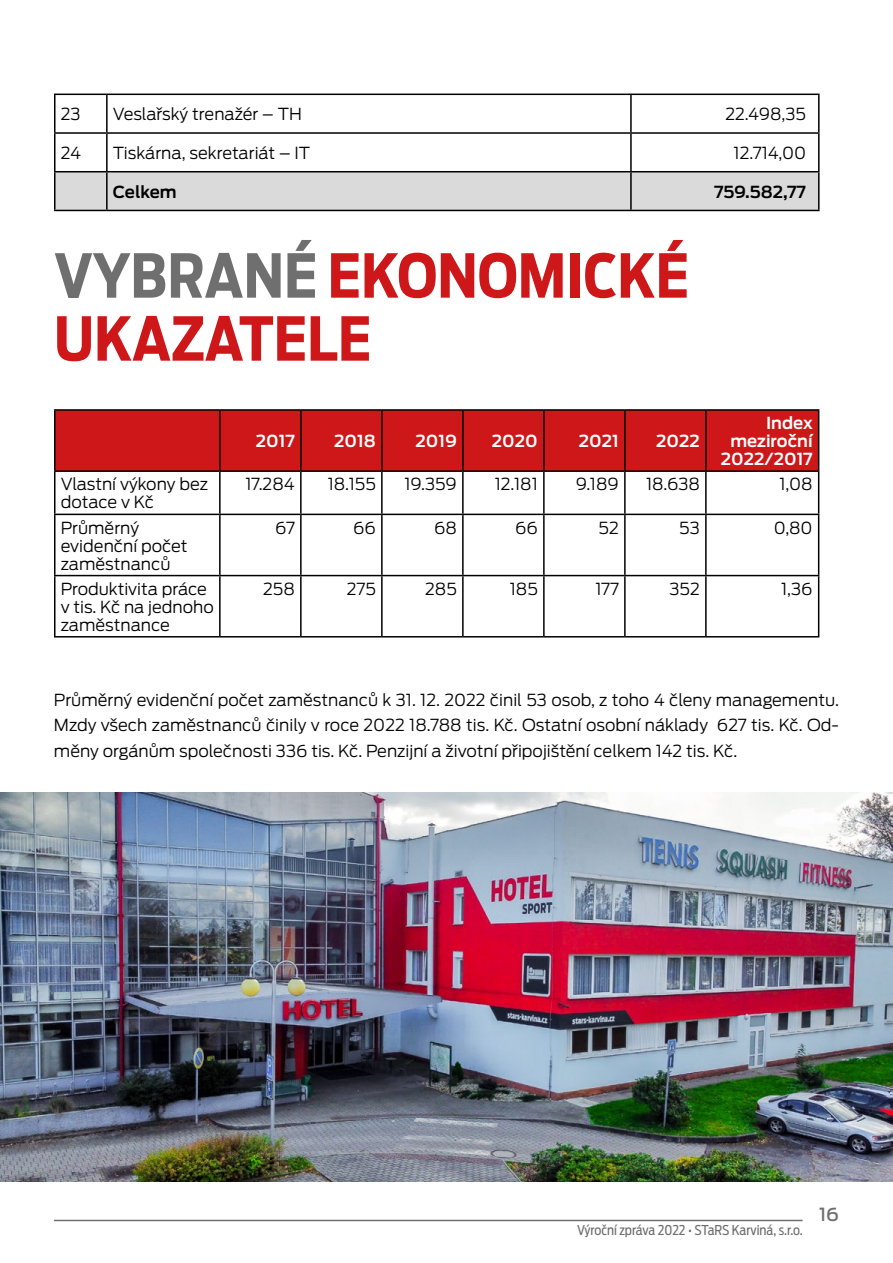
<style>
.page{position:relative;width:893px;height:1263px;background:#fff}
.page>*{position:absolute;margin:0;border:0;box-sizing:border-box;transform-origin:0 0}
.t1{font:700 60px/63px "Ford Antenna Cond";color:#cd1719}
.t2{font:500 18px "Ford Antenna";color:#706f6f}
.t3{font:300 16.5px/18px "Ford Antenna";color:#000}
.t4{font:600 16.5px/18px "Ford Antenna";color:#fff;text-align:right}
.t5{font:600 16.5px "Ford Antenna";color:#000}
.t6{font:13.5px "Ford Antenna Cond";color:#706f6f}
.s1{color:#706f6f}
</style>
<div class="page">
<hr style="left:54px;top:1220px;width:749px;height:1px;background:#706f6f">
<svg style="left:56px;top:95px;width:762px;height:1px"></svg>
<div style="left:56px;top:172px;width:762px;height:38px;background:#dadada"></div>
<hr style="left:106px;top:95px;width:2px;height:37px;background:#000">
<hr style="left:630px;top:95px;width:2px;height:37px;background:#000">
<hr style="left:106px;top:134px;width:2px;height:37px;background:#000">
<hr style="left:630px;top:134px;width:2px;height:37px;background:#000">
<hr style="left:106px;top:172px;width:2px;height:38px;background:#000">
<hr style="left:630px;top:172px;width:2px;height:38px;background:#000">
<hr style="left:54px;top:95px;width:2px;height:37px;background:#000">
<hr style="left:818px;top:95px;width:2px;height:37px;background:#000">
<hr style="left:54px;top:134px;width:2px;height:37px;background:#000">
<hr style="left:818px;top:134px;width:2px;height:37px;background:#000">
<hr style="left:54px;top:94px;width:53px;height:1px;background:#000">
<hr style="left:107px;top:94px;width:524px;height:1px;background:#000">
<hr style="left:631px;top:94px;width:189px;height:1px;background:#000">
<hr style="left:54px;top:132px;width:53px;height:2px;background:#000">
<hr style="left:107px;top:132px;width:524px;height:2px;background:#000">
<hr style="left:631px;top:132px;width:189px;height:2px;background:#000">
<hr style="left:54px;top:171px;width:53px;height:1px;background:#000">
<hr style="left:54px;top:172px;width:2px;height:38px;background:#000">
<hr style="left:107px;top:171px;width:524px;height:1px;background:#000">
<hr style="left:631px;top:171px;width:189px;height:1px;background:#000">
<hr style="left:818px;top:172px;width:2px;height:38px;background:#000">
<hr style="left:54px;top:210px;width:53px;height:1px;background:#000">
<hr style="left:107px;top:210px;width:524px;height:1px;background:#000">
<hr style="left:631px;top:210px;width:189px;height:1px;background:#000">
<div style="left:56px;top:411px;width:762px;height:59px;background:#cd1719"></div>
<svg style="left:56px;top:472px;width:762px;height:164px"></svg>
<hr style="left:219px;top:411px;width:2px;height:59px;background:#000">
<hr style="left:300px;top:411px;width:2px;height:59px;background:#000">
<hr style="left:381px;top:411px;width:2px;height:59px;background:#000">
<hr style="left:462px;top:411px;width:2px;height:59px;background:#000">
<hr style="left:543px;top:411px;width:2px;height:59px;background:#000">
<hr style="left:624px;top:411px;width:2px;height:59px;background:#000">
<hr style="left:705px;top:411px;width:2px;height:59px;background:#000">
<hr style="left:219px;top:472px;width:2px;height:42px;background:#000">
<hr style="left:300px;top:472px;width:2px;height:42px;background:#000">
<hr style="left:54px;top:514px;width:166px;height:1px;background:#000">
<hr style="left:220px;top:514px;width:81px;height:1px;background:#000">
<hr style="left:219px;top:515px;width:2px;height:60px;background:#000">
<hr style="left:301px;top:514px;width:81px;height:1px;background:#000">
<hr style="left:300px;top:515px;width:2px;height:60px;background:#000">
<hr style="left:382px;top:514px;width:81px;height:1px;background:#000">
<hr style="left:463px;top:514px;width:81px;height:1px;background:#000">
<hr style="left:544px;top:514px;width:81px;height:1px;background:#000">
<hr style="left:625px;top:514px;width:81px;height:1px;background:#000">
<hr style="left:706px;top:514px;width:113px;height:1px;background:#000">
<hr style="left:54px;top:575px;width:166px;height:1px;background:#000">
<hr style="left:220px;top:575px;width:81px;height:1px;background:#000">
<hr style="left:219px;top:576px;width:2px;height:60px;background:#000">
<hr style="left:301px;top:575px;width:81px;height:1px;background:#000">
<hr style="left:300px;top:576px;width:2px;height:60px;background:#000">
<hr style="left:382px;top:575px;width:81px;height:1px;background:#000">
<hr style="left:463px;top:575px;width:81px;height:1px;background:#000">
<hr style="left:544px;top:575px;width:81px;height:1px;background:#000">
<hr style="left:625px;top:575px;width:81px;height:1px;background:#000">
<hr style="left:706px;top:575px;width:113px;height:1px;background:#000">
<hr style="left:54px;top:472px;width:2px;height:42px;background:#000">
<hr style="left:381px;top:472px;width:2px;height:42px;background:#000">
<hr style="left:462px;top:472px;width:2px;height:42px;background:#000">
<hr style="left:543px;top:472px;width:2px;height:42px;background:#000">
<hr style="left:624px;top:472px;width:2px;height:42px;background:#000">
<hr style="left:705px;top:472px;width:2px;height:42px;background:#000">
<hr style="left:818px;top:472px;width:1px;height:42px;background:#000">
<hr style="left:54px;top:515px;width:2px;height:60px;background:#000">
<hr style="left:381px;top:515px;width:2px;height:60px;background:#000">
<hr style="left:462px;top:515px;width:2px;height:60px;background:#000">
<hr style="left:543px;top:515px;width:2px;height:60px;background:#000">
<hr style="left:624px;top:515px;width:2px;height:60px;background:#000">
<hr style="left:705px;top:515px;width:2px;height:60px;background:#000">
<hr style="left:818px;top:515px;width:1px;height:60px;background:#000">
<hr style="left:54px;top:576px;width:2px;height:60px;background:#000">
<hr style="left:381px;top:576px;width:2px;height:60px;background:#000">
<hr style="left:462px;top:576px;width:2px;height:60px;background:#000">
<hr style="left:543px;top:576px;width:2px;height:60px;background:#000">
<hr style="left:624px;top:576px;width:2px;height:60px;background:#000">
<hr style="left:705px;top:576px;width:2px;height:60px;background:#000">
<hr style="left:818px;top:576px;width:1px;height:60px;background:#000">
<hr style="left:54px;top:636px;width:166px;height:1px;background:#000">
<hr style="left:220px;top:636px;width:81px;height:1px;background:#000">
<hr style="left:301px;top:636px;width:81px;height:1px;background:#000">
<hr style="left:382px;top:636px;width:81px;height:1px;background:#000">
<hr style="left:463px;top:636px;width:81px;height:1px;background:#000">
<hr style="left:544px;top:636px;width:81px;height:1px;background:#000">
<hr style="left:625px;top:636px;width:81px;height:1px;background:#000">
<hr style="left:706px;top:636px;width:113px;height:1px;background:#000">
<hr style="left:54px;top:409px;width:166px;height:2px;background:#000">
<hr style="left:54px;top:411px;width:2px;height:59px;background:#000">
<hr style="left:220px;top:409px;width:81px;height:2px;background:#000">
<hr style="left:301px;top:409px;width:81px;height:2px;background:#000">
<hr style="left:382px;top:409px;width:81px;height:2px;background:#000">
<hr style="left:463px;top:409px;width:81px;height:2px;background:#000">
<hr style="left:544px;top:409px;width:81px;height:2px;background:#000">
<hr style="left:625px;top:409px;width:81px;height:2px;background:#000">
<hr style="left:706px;top:409px;width:113px;height:2px;background:#000">
<hr style="left:818px;top:411px;width:1px;height:59px;background:#000">
<hr style="left:54px;top:470px;width:166px;height:2px;background:#000">
<hr style="left:220px;top:470px;width:81px;height:2px;background:#000">
<hr style="left:301px;top:470px;width:81px;height:2px;background:#000">
<hr style="left:382px;top:470px;width:81px;height:2px;background:#000">
<hr style="left:463px;top:470px;width:81px;height:2px;background:#000">
<hr style="left:544px;top:470px;width:81px;height:2px;background:#000">
<hr style="left:625px;top:470px;width:81px;height:2px;background:#000">
<hr style="left:706px;top:470px;width:113px;height:2px;background:#000">
<img style="left:0;top:793px;width:893px;height:389px">
<p class="t3" style="left:61px;top:103px;width:21px">23</p>
<p class="t3" style="left:113px;top:103px;width:191px">Veslařský trenažér – TH</p>
<p class="t3" style="left:725px;top:103px;width:82px">22.498,35</p>
<p class="t3" style="left:61px;top:142px;width:22px">24</p>
<p class="t3" style="left:113px;top:142px;width:199px">Tiskárna, sekretariát – IT</p>
<p class="t3" style="left:733px;top:142px;width:74px">12.714,00</p>
<p class="t5" style="left:113px;top:177px;width:65px">Celkem</p>
<p class="t5" style="left:714px;top:177px;width:93px">759.582,77</p>
<h1 class="t1" style="left:54px;top:237px;width:637px"><span class="s1">VYBRANÉ</span> EKONOMICKÉ<br>UKAZATELE</h1>
<p class="t4" style="left:256px;top:430px;width:40px">2017</p>
<p class="t4" style="left:334px;top:430px;width:43px">2018</p>
<p class="t4" style="left:415px;top:430px;width:43px">2019</p>
<p class="t4" style="left:492px;top:430px;width:47px">2020</p>
<p class="t4" style="left:579px;top:430px;width:42px">2021</p>
<p class="t4" style="left:656px;top:430px;width:45px">2022</p>
<p class="t4" style="left:721px;top:412px;width:93px">Index meziroční<br>2022/2017</p>
<p class="t3" style="left:61px;top:473px;width:149px">Vlastní výkony bez dotace v Kč</p>
<p class="t3" style="left:245px;top:473px;width:51px">17.284</p>
<p class="t3" style="left:328px;top:473px;width:50px">18.155</p>
<p class="t3" style="left:405px;top:473px;width:54px">19.359</p>
<p class="t3" style="left:495px;top:473px;width:45px">12.181</p>
<p class="t3" style="left:576px;top:473px;width:44px">9.189</p>
<p class="t3" style="left:646px;top:473px;width:55px">18.638</p>
<p class="t3" style="left:779px;top:473px;width:35px">1,08</p>
<p class="t3" style="left:61px;top:517px;width:128px">Průměrný evidenční počet zaměstnanců</p>
<p class="t3" style="left:275px;top:517px;width:21px">67</p>
<p class="t3" style="left:353px;top:517px;width:24px">66</p>
<p class="t3" style="left:434px;top:517px;width:24px">68</p>
<p class="t3" style="left:515px;top:517px;width:24px">66</p>
<p class="t3" style="left:599px;top:517px;width:22px">52</p>
<p class="t3" style="left:679px;top:517px;width:22px">53</p>
<p class="t3" style="left:774px;top:517px;width:40px">0,80</p>
<p class="t3" style="left:61px;top:578px;width:155px">Produktivita práce v tis. Kč na jednoho zaměstnance</p>
<p class="t3" style="left:263px;top:578px;width:33px">258</p>
<p class="t3" style="left:347px;top:578px;width:30px">275</p>
<p class="t3" style="left:425px;top:578px;width:33px">285</p>
<p class="t3" style="left:510px;top:578px;width:30px">185</p>
<p class="t3" style="left:595px;top:578px;width:25px">177</p>
<p class="t3" style="left:670px;top:578px;width:32px">352</p>
<p class="t3" style="left:781px;top:578px;width:33px">1,36</p>
<p class="t3" style="left:54px;top:685px;width:787px;line-height:25.5px;text-align:justify">Průměrný evidenční počet zaměstnanců k 31. 12. 2022 činil 53 osob, z toho 4 členy managementu.<br>Mzdy všech zaměstnanců činily v roce 2022 18.788 tis. Kč. Ostatní osobní náklady 627 tis. Kč. Od&shy;měny orgánům společnosti 336 tis. Kč. Penzijní a životní připojištění celkem 142 tis. Kč.</p>
<p class="t6" style="left:577px;top:1218px;width:227px">Výroční zpráva 2022 • STaRS Karviná, s.r.o.</p>
<p class="t2" style="left:819px;top:1199px;width:21px">16</p>
</div>
